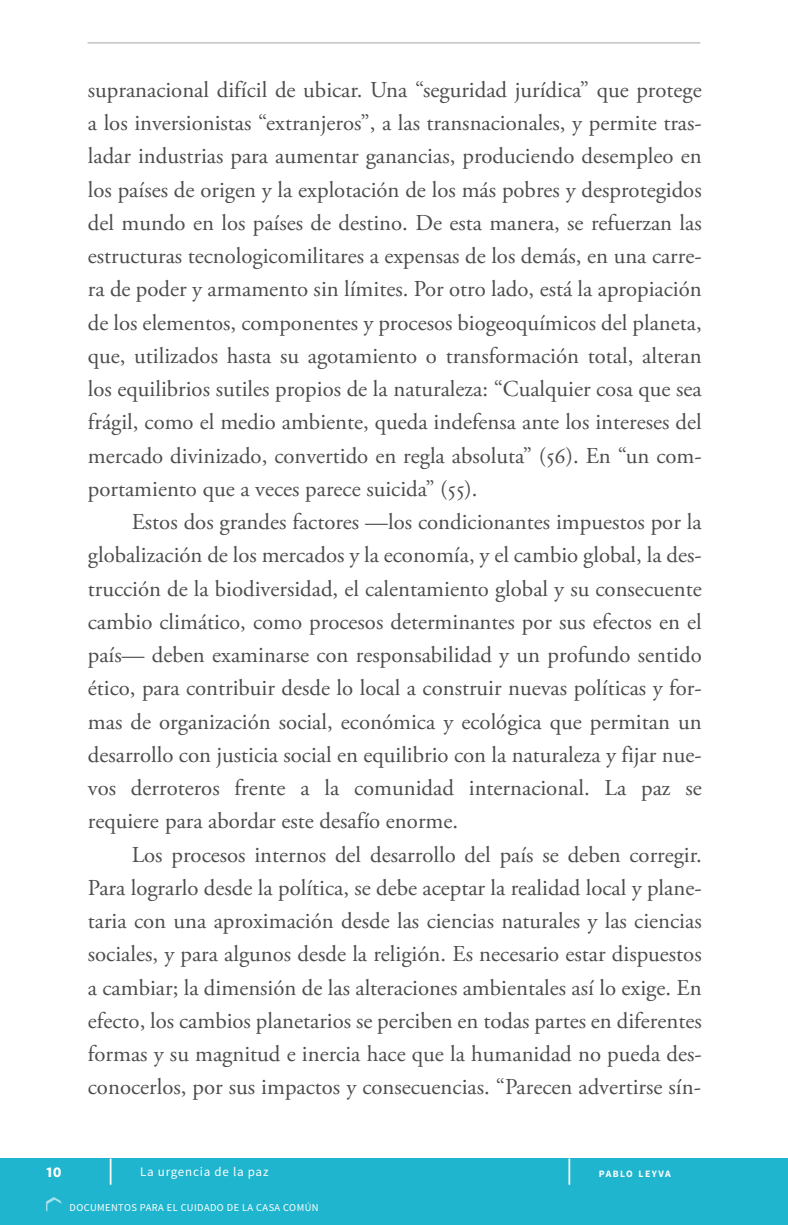
<style>
.page{position:relative;width:788px;height:1225px;background:#fff}
.page>*{position:absolute;margin:0;border:0;box-sizing:border-box;transform-origin:0 0}
.t1{font:22.75px/33.2px "Adobe Garamond Pro";color:#4d4d4d;text-align:justify}
.t2{font:700 16.36px "Source Sans Pro";color:#fff}
.t3{font:12.95px "Source Sans Pro";letter-spacing:.06em;color:#fff}
.t4{font:10.5px "Source Sans Pro";letter-spacing:.04em;color:#fff}
.t5{font:700 9.8px "Source Sans Pro";letter-spacing:.145em;color:#fff}
</style>
<div class="page">
<div style="left:0;top:1158px;width:788px;height:67px;background:#1fb5ce"></div>
<svg style="left:110px;top:1158px;width:1px;height:27px"></svg>
<hr style="left:568px;top:1158px;width:2px;height:27px;background:#fff">
<hr style="left:88px;top:42px;width:612px;height:2px;background:#ccc">
<svg style="left:46px;top:1197px;width:16px;height:15px"></svg>
<p class="t1" style="left:88px;top:74px;width:615px">supranacional difícil de ubicar. Una “seguridad jurídica” que protege a los inversionistas “extranjeros”, a las transnacionales, y permite tras&shy;ladar industrias para aumentar ganancias, produciendo desempleo en los países de origen y la explotación de los más pobres y desprotegidos del mundo en los países de destino. De esta manera, se refuerzan las estructuras tecnologicomilitares a expensas de los demás, en una carre&shy;ra de poder y armamento sin límites. Por otro lado, está la apropiación de los elementos, componentes y procesos biogeoquímicos del planeta, que, utilizados hasta su agotamiento o transformación total, alteran los equilibrios sutiles propios de la naturaleza: “Cualquier cosa que sea frágil, como el medio ambiente, queda indefensa ante los intereses del mercado divinizado, convertido en regla absoluta” (56). En “un com&shy;portamiento que a veces parece suicida” (55).</p>
<p class="t1" style="left:88px;top:506px;width:615px;text-indent:44px">Estos dos grandes factores —los condicionantes impuestos por la globalización de los mercados y la economía, y el cambio global, la des&shy;trucción de la biodiversidad, el calentamiento global y su consecuente cambio climático, como procesos determinantes por sus efectos en el país— deben examinarse con responsabilidad y un profundo sentido ético, para contribuir desde lo local a construir nuevas políticas y for&shy;mas de organización social, económica y ecológica que permitan un desarrollo con justicia social en equilibrio con la naturaleza y fijar nue&shy;vos derroteros frente a la comunidad internacional. La paz se requiere para abordar este desafío enorme.</p>
<p class="t1" style="left:88px;top:839px;width:615px;text-indent:44px">Los procesos internos del desarrollo del país se deben corregir.<br>Para lograrlo desde la política, se debe aceptar la realidad local y plane&shy;taria con una aproximación desde las ciencias naturales y las ciencias sociales, y para algunos desde la religión. Es necesario estar dispuestos a cambiar; la dimensión de las alteraciones ambientales así lo exige. En efecto, los cambios planetarios se perciben en todas partes en diferentes formas y su magnitud e inercia hace que la humanidad no pueda des&shy;conocerlos, por sus impactos y consecuencias. “Parecen advertirse sín-</p>
<p class="t2" style="left:46px;top:1162px;width:17px">10</p>
<p class="t3" style="left:140px;top:1164px;width:130px">La urgencia de la paz</p>
<p class="t5" style="left:598px;top:1167px;width:73px">PABLO LEYVA</p>
<p class="t4" style="left:70px;top:1201px;width:250px">DOCUMENTOS PARA EL CUIDADO DE LA CASA COMÚN</p>
</div>
